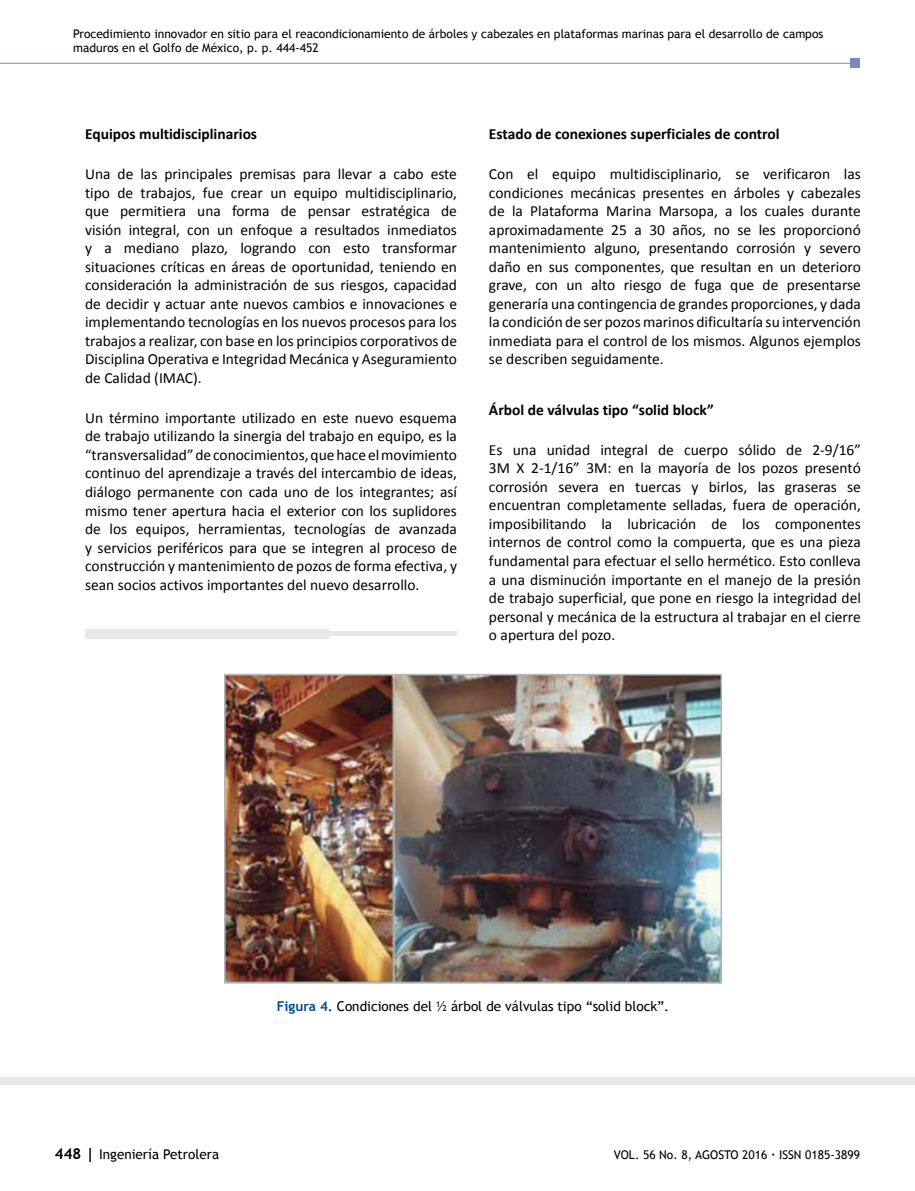
<style>
.page{position:relative;width:915px;height:1191px;background:#fff}
.page>*{position:absolute;margin:0;border:0;box-sizing:border-box;transform-origin:0 0}
.t1{font:15.45px/18.6px "Calibri";color:#000;text-align:justify}
.t2{font:700 15.45px "Calibri";color:#000}
.t3{font:13.5px "Trebuchet MS";color:#000}
.t4{font:12px/14.4px "Trebuchet MS";color:#000}
.s1{font-weight:700;font-size:15px}
.s2{font-weight:700;color:#004990}
.s3{font-weight:700}
</style>
<div class="page">
<hr style="left:0;top:63px;width:854px;height:1px;background:#788bbc">
<div style="left:850px;top:59px;width:9px;height:9px;background:#788bbc"></div>
<img style="left:227px;top:677px;width:491px;height:303px">
<div style="left:224px;top:674px;width:497px;height:309px;border:2px solid #b1b3b6"></div>
<div style="left:0;top:1077px;width:914px;height:7px;background:#e6e7e8"></div>
<div style="left:85px;top:629px;width:243px;height:9px;background:#e6e7e8"></div>
<hr style="left:226px;top:631px;width:230px;height:4px;background:#e6e7e8">
<p class="t4" style="left:73px;top:27px;width:751px">Procedimiento innovador en sitio para el reacondicionamiento de árboles y cabezales en plataformas marinas para el desarrollo de campos maduros en el Golfo de México, p. p. 444-452</p>
<p class="t2" style="left:85px;top:124px;width:173px">Equipos multidisciplinarios</p>
<p class="t1" style="left:85px;top:165px;width:373px">Una de las principales premisas para llevar a cabo este tipo de trabajos, fue crear un equipo multidisciplinario, que permitiera una forma de pensar estratégica de visión integral, con un enfoque a resultados inmediatos y a mediano plazo, logrando con esto transformar situaciones críticas en áreas de oportunidad, teniendo en consideración la administración de sus riesgos, capacidad de decidir y actuar ante nuevos cambios e innovaciones e implementando tecnologías en los nuevos procesos para los trabajos a realizar, con base en los principios corporativos de Disciplina Operativa e Integridad Mecánica y Aseguramiento de Calidad (IMAC).</p>
<p class="t1" style="left:85px;top:408px;width:373px">Un término importante utilizado en este nuevo esquema de trabajo utilizando la sinergia del trabajo en equipo, es la “transversalidad” de conocimientos, que hace el movimiento continuo del aprendizaje a través del intercambio de ideas, diálogo permanente con cada uno de los integrantes; así mismo tener apertura hacia el exterior con los suplidores de los equipos, herramientas, tecnologías de avanzada y servicios periféricos para que se integren al proceso de construcción y mantenimiento de pozos de forma efectiva, y sean socios activos importantes del nuevo desarrollo.</p>
<p class="t2" style="left:489px;top:124px;width:292px">Estado de conexiones superficiales de control</p>
<p class="t1" style="left:489px;top:165px;width:373px">Con el equipo multidisciplinario, se verificaron las condiciones mecánicas presentes en árboles y cabezales de la Plataforma Marina Marsopa, a los cuales durante aproximadamente 25 a 30 años, no se les proporcionó mantenimiento alguno, presentando corrosión y severo daño en sus componentes, que resultan en un deterioro grave, con un alto riesgo de fuga que de presentarse generaría una contingencia de grandes proporciones, y dada la condición de ser pozos marinos dificultaría su intervención inmediata para el control de los mismos. Algunos ejemplos se describen seguidamente.</p>
<p class="t2" style="left:489px;top:400px;width:226px">Árbol de válvulas tipo “solid block”</p>
<p class="t1" style="left:489px;top:440px;width:373px">Es una unidad integral de cuerpo sólido de 2-9/16” 3M X 2-1/16” 3M: en la mayoría de los pozos presentó corrosión severa en tuercas y birlos, las graseras se encuentran completamente selladas, fuera de operación, imposibilitando la lubricación de los componentes internos de control como la compuerta, que es una pieza fundamental para efectuar el sello hermético. Esto conlleva a una disminución importante en el manejo de la presión de trabajo superficial, que pone en riesgo la integridad del personal y mecánica de la estructura al trabajar en el cierre o apertura del pozo.</p>
<p class="t3" style="left:55px;top:1146px;width:166px"><span class="s1">448 |</span> Ingeniería Petrolera</p>
<p class="t3" style="left:277px;top:998px;width:394px"><span class="s2">Figura 4.</span> Condiciones del ½ árbol de válvulas tipo “solid block”.</p>
<p class="t4" style="left:613px;top:1147px;width:247px">VOL. 56 No. 8, AGOSTO 2016 <span class="s3">·</span> ISSN 0185-3899</p>
</div>
